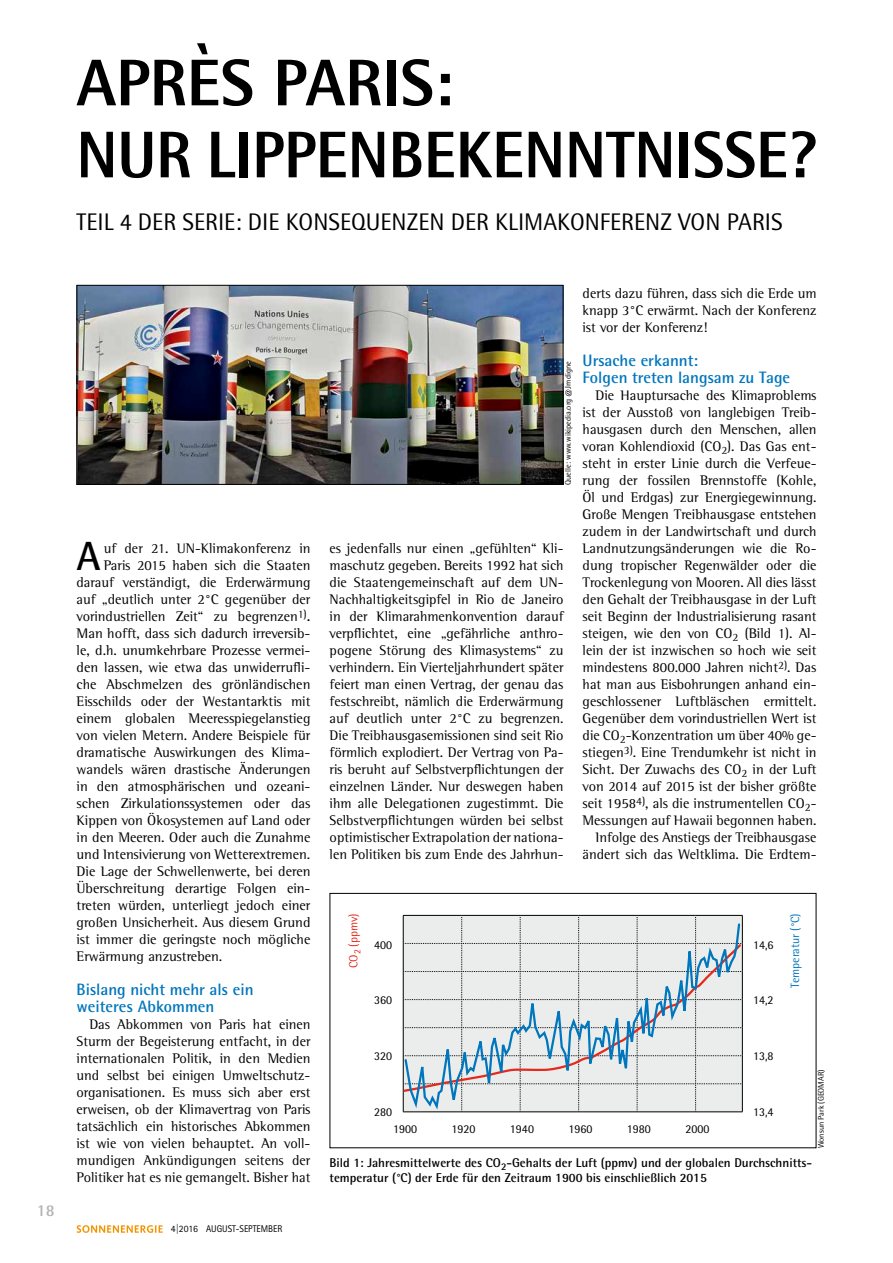
<style>
.page{position:relative;width:893px;height:1263px;background:#fff}
.page>*{position:absolute;margin:0;border:0;box-sizing:border-box;transform-origin:0 0}
.t1{font:800 66px/72px "Rotis Semi Sans Std";color:#000}
.t2{font:700 40.8px "Rotis Semi Sans Std";color:#000}
.t3{font:24px "Rotis Semi Sans Std";color:#000}
.t4{font:700 16.5px/17px "Rotis Semi Sans Std";color:#0076bd}
.t5{font:700 16.5px "Rotis Semi Sans Std";color:#b1b3b4}
.t6{font:14.25px/17px "Rotis Semi Serif Std";color:#000;text-align:justify}
.t7{font:700 12.75px/15px "Rotis Semi Sans Std";color:#000}
.t8{font:12px "Rotis Semi Sans Std";color:#000}
.t9{font:12px "Rotis Semi Sans Std";color:#0076bd}
.t10{font:12px "Rotis Semi Sans Std";color:#e42a1d}
.t11{font:9.75px "Rotis Sans Serif Std";color:#000}
.t12{font:8.25px "Rotis Semi Sans Std";color:#000}
.s1{font-weight:700}
</style>
<div class="page">
<svg style="left:77px;top:1225px;width:86px;height:8px"></svg>
<div style="left:330px;top:893px;width:486px;height:255px;border:1px solid #000"></div>
<img style="left:79px;top:287px;width:482px;height:196px">
<div style="left:77px;top:285px;width:486px;height:200px;border:1px solid #000"></div>
<svg style="left:403px;top:915px;width:340px;height:197px;background:#d6d7d7"></svg>
<hr style="left:403px;top:915px;width:59px;height:1px;background:#000">
<hr style="left:462px;top:915px;width:58px;height:1px;background:#000">
<hr style="left:520px;top:915px;width:59px;height:1px;background:#000">
<hr style="left:579px;top:915px;width:58px;height:1px;background:#000">
<hr style="left:637px;top:915px;width:59px;height:1px;background:#000">
<hr style="left:696px;top:915px;width:46px;height:1px;background:#000">
<hr style="left:696px;top:1111px;width:46px;height:1px;background:#000">
<svg style="left:403px;top:922px;width:338px;height:191px;background:#d6dce0"></svg>
<h1 class="t1" style="left:77px;top:46px;width:741px">APRÈS PARIS:<br>NUR LIPPENBEKENNTNISSE?</h1>
<h3 class="t3" style="left:77px;top:207px;width:708px">TEIL 4 DER SERIE: DIE KONSEQUENZEN DER KLIMAKONFERENZ VON PARIS</h3>
<p class="t5" style="left:37px;top:1200px;width:19px">18</p>
<h2 class="t2" style="left:77px;top:531px;width:26px">A</h2>
<p class="t6" style="left:104px;top:539px;width:208px">uf der 21. UN-Klimakonferenz in</p>
<p class="t6" style="left:104px;top:556px;width:208px">Paris 2015 haben sich die Staaten</p>
<p class="t6" style="left:77px;top:573px;width:235px">darauf verständigt, die Erderwärmung</p>
<p class="t6" style="left:77px;top:591px;width:235px">auf „deutlich unter 2°C gegenüber der</p>
<p class="t6" style="left:77px;top:608px;width:235px">vorindustriellen Zeit“ zu begrenzen<sup>1)</sup><span class="s1">.</span></p>
<p class="t6" style="left:77px;top:624px;width:235px">Man hofft, dass sich dadurch irreversib-</p>
<p class="t6" style="left:77px;top:642px;width:235px">le, d.h. unumkehrbare Prozesse vermei-</p>
<p class="t6" style="left:77px;top:659px;width:235px">den lassen, wie etwa das unwiderrufli-</p>
<p class="t6" style="left:77px;top:676px;width:235px">che Abschmelzen des grönländischen</p>
<p class="t6" style="left:77px;top:693px;width:235px">Eisschilds oder der Westantarktis mit</p>
<p class="t6" style="left:77px;top:710px;width:235px">einem globalen Meeresspiegelanstieg</p>
<p class="t6" style="left:77px;top:727px;width:235px">von vielen Metern. Andere Beispiele für</p>
<p class="t6" style="left:77px;top:744px;width:235px">dramatische Auswirkungen des Klima-</p>
<p class="t6" style="left:77px;top:761px;width:235px">wandels wären drastische Änderungen</p>
<p class="t6" style="left:77px;top:778px;width:235px">in den atmosphärischen und ozeani-</p>
<p class="t6" style="left:77px;top:795px;width:235px">schen Zirkulationssystemen oder das</p>
<p class="t6" style="left:77px;top:812px;width:235px">Kippen von Ökosystemen auf Land oder</p>
<p class="t6" style="left:77px;top:829px;width:235px">in den Meeren. Oder auch die Zunahme</p>
<p class="t6" style="left:77px;top:846px;width:235px">und Intensivierung von Wetterextremen.</p>
<p class="t6" style="left:77px;top:863px;width:235px">Die Lage der Schwellenwerte, bei deren</p>
<p class="t6" style="left:77px;top:880px;width:235px">Überschreitung derartige Folgen ein-</p>
<p class="t6" style="left:77px;top:897px;width:235px">treten würden, unterliegt jedoch einer</p>
<p class="t6" style="left:77px;top:914px;width:235px">großen Unsicherheit. Aus diesem Grund</p>
<p class="t6" style="left:77px;top:931px;width:235px">ist immer die geringste noch mögliche</p>
<p class="t6" style="left:77px;top:948px;width:147px">Erwärmung anzustreben.</p>
<p class="t4" style="left:77px;top:981px;width:179px">Bislang nicht mehr als ein weiteres Abkommen</p>
<p class="t6" style="left:77px;top:1016px;width:235px;text-indent:13px">Das Abkommen von Paris hat einen Sturm der Begeisterung entfacht, in der internationalen Politik, in den Medien und selbst bei einigen Umweltschutz&shy;organisationen. Es muss sich aber erst erweisen, ob der Klimavertrag von Paris tatsächlich ein historisches Abkommen ist wie von vielen behauptet. An voll&shy;mundigen Ankündigungen seitens der Politiker hat es nie gemangelt. Bisher hat</p>
<p class="t11" style="left:171px;top:1223px;width:113px">4|2016 AUGUST-SEPTEMBER</p>
<p class="t12" style="left:563px;top:485px;width:125px;rotate:-90deg">Quelle: www.wikipedia.org @Jmdigne</p>
<p class="t6" style="left:330px;top:540px;width:235px">es jedenfalls nur einen „gefühlten“ Kli&shy;maschutz gegeben. Bereits 1992 hat sich die Staatengemeinschaft auf dem UN-Nachhaltigkeitsgipfel in Rio de Janeiro in der Klimarahmenkonvention darauf verpflichtet, eine „gefährliche anthro&shy;pogene Störung des Klimasystems“ zu verhindern. Ein Vierteljahrhundert später feiert man einen Vertrag, der genau das festschreibt, nämlich die Erderwärmung auf deutlich unter 2°C zu begrenzen.<br>Die Treibhausgasemissionen sind seit Rio förmlich explodiert. Der Vertrag von Pa&shy;ris beruht auf Selbstverpflichtungen der einzelnen Länder. Nur deswegen haben ihm alle Delegationen zugestimmt. Die Selbstverpflichtungen würden bei selbst optimistischer Extrapolation der nationa&shy;len Politiken bis zum Ende des Jahrhun-</p>
<p class="t6" style="left:583px;top:285px;width:235px">derts dazu führen, dass sich die Erde um knapp 3°C erwärmt. Nach der Konferenz ist vor der Konferenz!</p>
<p class="t4" style="left:583px;top:351px;width:209px">Ursache erkannt:<br>Folgen treten langsam zu Tage</p>
<p class="t6" style="left:583px;top:386px;width:235px;text-align:right">Die Hauptursache des Klimaproblems ist der Ausstoß von langlebigen Treib&shy;hausgasen durch den Menschen, allen voran Kohlendioxid (CO<sub>2</sub>). Das Gas ent&shy;steht in erster Linie durch die Verfeue&shy;rung der fossilen Brennstoffe (Kohle, Öl und Erdgas) zur Energiegewinnung.<br>Große Mengen Treibhausgase entstehen zudem in der Landwirtschaft und durch Landnutzungsänderungen wie die Ro&shy;dung tropischer Regenwälder oder die Trockenlegung von Mooren. All dies lässt den Gehalt der Treibhausgase in der Luft seit Beginn der Industrialisierung rasant steigen, wie den von CO<sub>2</sub> (Bild 1). Al&shy;lein der ist inzwischen so hoch wie seit mindestens 800.000 Jahren nicht<sup>2)</sup>. Das hat man aus Eisbohrungen anhand ein&shy;geschlossener Luftbläschen ermittelt.<br>Gegenüber dem vorindustriellen Wert ist die CO<sub>2</sub>-Konzentration um über 40% ge&shy;stiegen<sup>3)</sup>. Eine Trendumkehr ist nicht in Sicht. Der Zuwachs des CO<sub>2</sub> in der Luft von 2014 auf 2015 ist der bisher größte seit 1958<sup>4)</sup>, als die instrumentellen CO<sub>2</sub>- Messungen auf Hawaii begonnen haben.<br>Infolge des Anstiegs der Treibhausgase ändert sich das Weltklima. Die Erdtem-</p>
<p class="t10" style="left:346px;top:968px;width:56px;rotate:-90deg">CO<sub>2</sub> (ppmv)</p>
<p class="t9" style="left:788px;top:988px;width:76px;rotate:-90deg">Temperatur (°C)</p>
<p class="t8" style="left:374px;top:937px;width:20px">400</p>
<p class="t8" style="left:753px;top:937px;width:22px">14,6</p>
<p class="t8" style="left:374px;top:993px;width:20px">360</p>
<p class="t8" style="left:753px;top:993px;width:22px">14,2</p>
<p class="t8" style="left:374px;top:1049px;width:20px">320</p>
<p class="t8" style="left:753px;top:1049px;width:22px">13,8</p>
<p class="t8" style="left:374px;top:1105px;width:20px">280</p>
<p class="t8" style="left:393px;top:1122px;width:26px">1900</p>
<p class="t8" style="left:451px;top:1122px;width:26px">1920</p>
<p class="t8" style="left:510px;top:1122px;width:26px">1940</p>
<p class="t8" style="left:568px;top:1122px;width:26px">1960</p>
<p class="t8" style="left:627px;top:1122px;width:26px">1980</p>
<p class="t8" style="left:685px;top:1122px;width:26px">2000</p>
<p class="t8" style="left:753px;top:1105px;width:22px">13,4</p>
<p class="t12" style="left:816px;top:1148px;width:80px;rotate:-90deg">Wonsun Park (GEOMAR)</p>
<p class="t7" style="left:330px;top:1155px;width:484px">Bild 1: Jahresmittelwerte des CO<sub>2</sub>-Gehalts der Luft (ppmv) und der globalen Durchschnitts&shy;temperatur (°C) der Erde für den Zeitraum 1900 bis einschließlich 2015</p>
</div>
